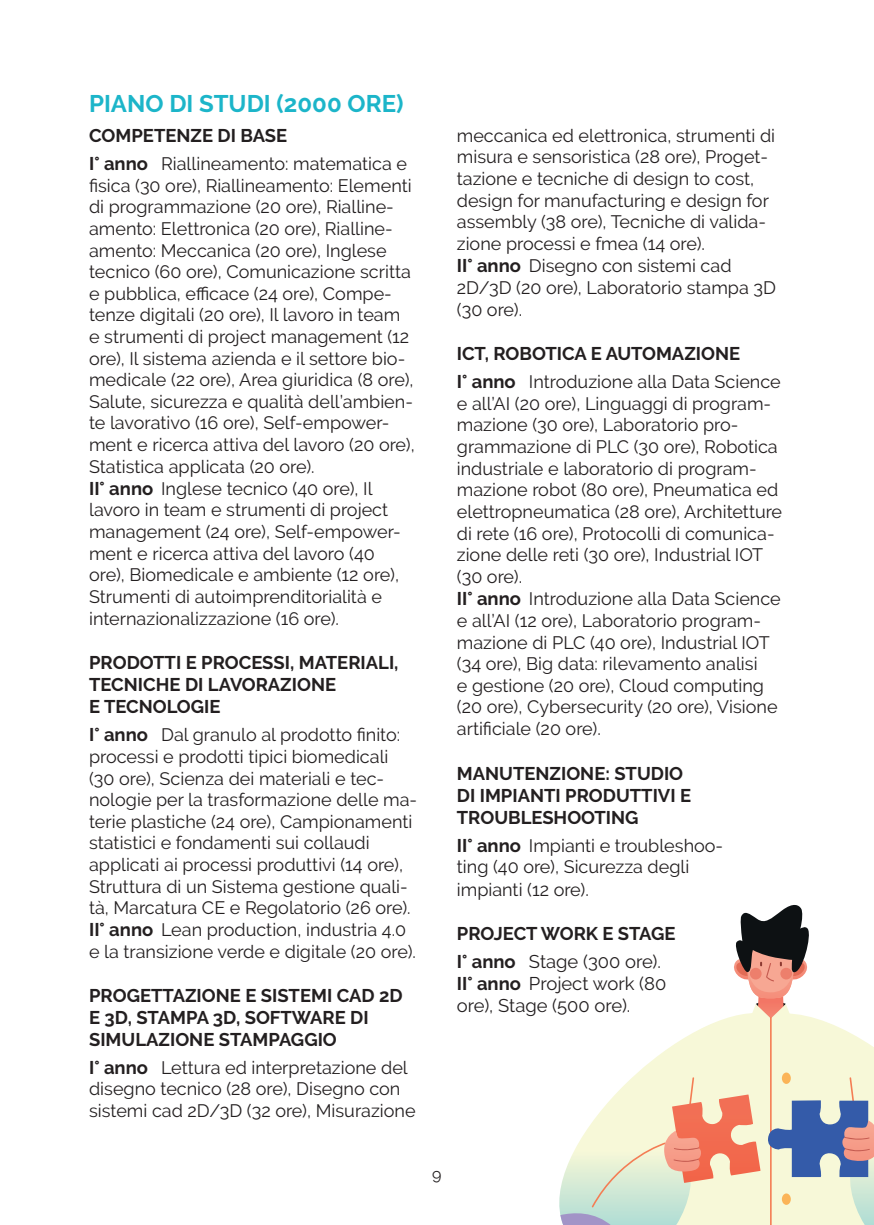
<style>
.page{position:relative;width:874px;height:1225px;background:#fff}
.page>*{position:absolute;margin:0;border:0;box-sizing:border-box;transform-origin:0 0}
.t1{font:700 24px "Raleway";color:#1cb5c9}
.t2{font:700 18.4px/22px "Raleway";color:#231f20}
.t3{font:18.4px/22px "Raleway";color:#231f20}
.t4{font:18px/21.6px "Raleway";color:#231f20}
.t5{font:16px "Raleway";color:#231f20}
.s1{font-weight:700;font-size:18.4px}
.s2{font-size:18.4px}
.s3{font-weight:400}
.s4{font-weight:700}
</style>
<div class="page">
<svg style="left:560px;top:905px;width:313px;height:320px"></svg>
<h1 class="t1" style="left:89px;top:89px;width:316px">PIANO DI STUDI (2000 ORE)</h1>
<p class="t2" style="left:89px;top:125px;width:199px">COMPETENZE DI BASE</p>
<p class="t4" style="left:89px;top:153px;width:327px"><span class="s1">I° anno</span> Riallineamento: matematica e fisica (30 ore), Riallineamento: Elementi di programmazione (20 ore), Rialline&shy;amento: Elettronica (20 ore), Rialline&shy;amento: Meccanica (20 ore), Inglese tecnico (60 ore), Comunicazione scritta e pubblica, efficace (24 ore), Compe&shy;tenze digitali (20 ore), Il lavoro in team e strumenti di project management (12 ore), Il sistema azienda e il settore bio&shy;medicale (22 ore), Area giuridica (8 ore), Salute, sicurezza e qualità dell’ambien&shy;te lavorativo (16 ore), Self-empower&shy;ment e ricerca attiva del lavoro (20 ore), Statistica applicata (20 ore).<br><span class="s1">II° anno</span> Inglese tecnico (40 ore), Il lavoro in team e strumenti di project management (24 ore), Self-empower&shy;ment e ricerca attiva del lavoro (40 ore), Biomedicale e ambiente (12 ore), Strumenti di autoimprenditorialità e internazionalizzazione (16 ore)<span class="s2">.</span></p>
<p class="t2" style="left:89px;top:651px;width:311px">PRODOTTI E PROCESSI, MATERIALI,<br>TECNICHE DI LAVORAZIONE<br>E TECNOLOGIE</p>
<p class="t4" style="left:89px;top:724px;width:329px"><span class="s1">I° anno</span> Dal granulo al prodotto finito: processi e prodotti tipici biomedicali (30 ore), Scienza dei materiali e tec&shy;nologie per la trasformazione delle ma&shy;terie plastiche (24 ore), Campionamenti statistici e fondamenti sui collaudi applicati ai processi produttivi (14 ore), Struttura di un Sistema gestione quali&shy;tà, Marcatura CE e Regolatorio (26 ore).<br><span class="s1">II° anno</span> Lean production, industria 4.0 e la transizione verde e digitale (20 ore).</p>
<p class="t2" style="left:89px;top:984px;width:315px">PROGETTAZIONE E SISTEMI CAD 2D<br>E 3D, STAMPA 3D, SOFTWARE DI<br>SIMULAZIONE STAMPAGGIO</p>
<p class="t4" style="left:89px;top:1056px;width:328px"><span class="s1">I° anno</span> Lettura ed interpretazione del disegno tecnico (28 ore), Disegno con sistemi cad 2D/3D (32 ore), Misurazione</p>
<p class="t4" style="left:456px;top:124px;width:320px">meccanica ed elettronica, strumenti di misura e sensoristica (28 ore), Proget&shy;tazione e tecniche di design to cost, design for manufacturing e design for assembly (38 ore), Tecniche di valida&shy;zione processi e fmea (14 ore)<span class="s2">.<br></span><span class="s1">II° anno</span> Disegno con sistemi cad 2D/3D (20 ore), Laboratorio stampa 3D (30 ore)<span class="s2">.</span></p>
<p class="t2" style="left:456px;top:343px;width:285px">ICT, ROBOTICA E AUTOMAZIONE</p>
<p class="t4" style="left:456px;top:371px;width:326px"><span class="s1">I° anno</span> Introduzione alla Data Science e all’AI (20 ore), Linguaggi di program&shy;mazione (30 ore), Laboratorio pro&shy;grammazione di PLC (30 ore), Robotica industriale e laboratorio di program&shy;mazione robot (80 ore), Pneumatica ed elettropneumatica (28 ore), Architetture di rete (16 ore), Protocolli di comunica&shy;zione delle reti (30 ore), Industrial IOT (30 ore)<span class="s2">.<br></span><span class="s1">II° anno</span> Introduzione alla Data Science e all’AI (12 ore), Laboratorio program&shy;mazione di PLC (40 ore), Industrial IOT (34 ore), Big data: rilevamento analisi<br>e gestione (20 ore), Cloud computing (20 ore), Cybersecurity (20 ore), Visione artificiale (20 ore)<span class="s2">.</span></p>
<p class="t2" style="left:456px;top:762px;width:236px">MANUTENZIONE: STUDIO<br>DI IMPIANTI PRODUTTIVI E<br>TROUBLESHOOTING</p>
<p class="t4" style="left:456px;top:834px;width:268px"><span class="s1">II° anno</span> Impianti e troubleshoo&shy;ting (40 ore), Sicurezza degli impianti (12 ore)<span class="s2">.</span></p>
<p class="t2" style="left:456px;top:919px;width:220px;line-height:28px">PROJECT WORK E STAGE<br>I° anno <span class="s3">Stage (300 ore).</span></p>
<p class="t3" style="left:456px;top:972px;width:211px"><span class="s4">II° anno</span> Project work (80 ore), Stage (500 ore).</p>
<p class="t5" style="left:432px;top:1164px;width:11px">9</p>
</div>
